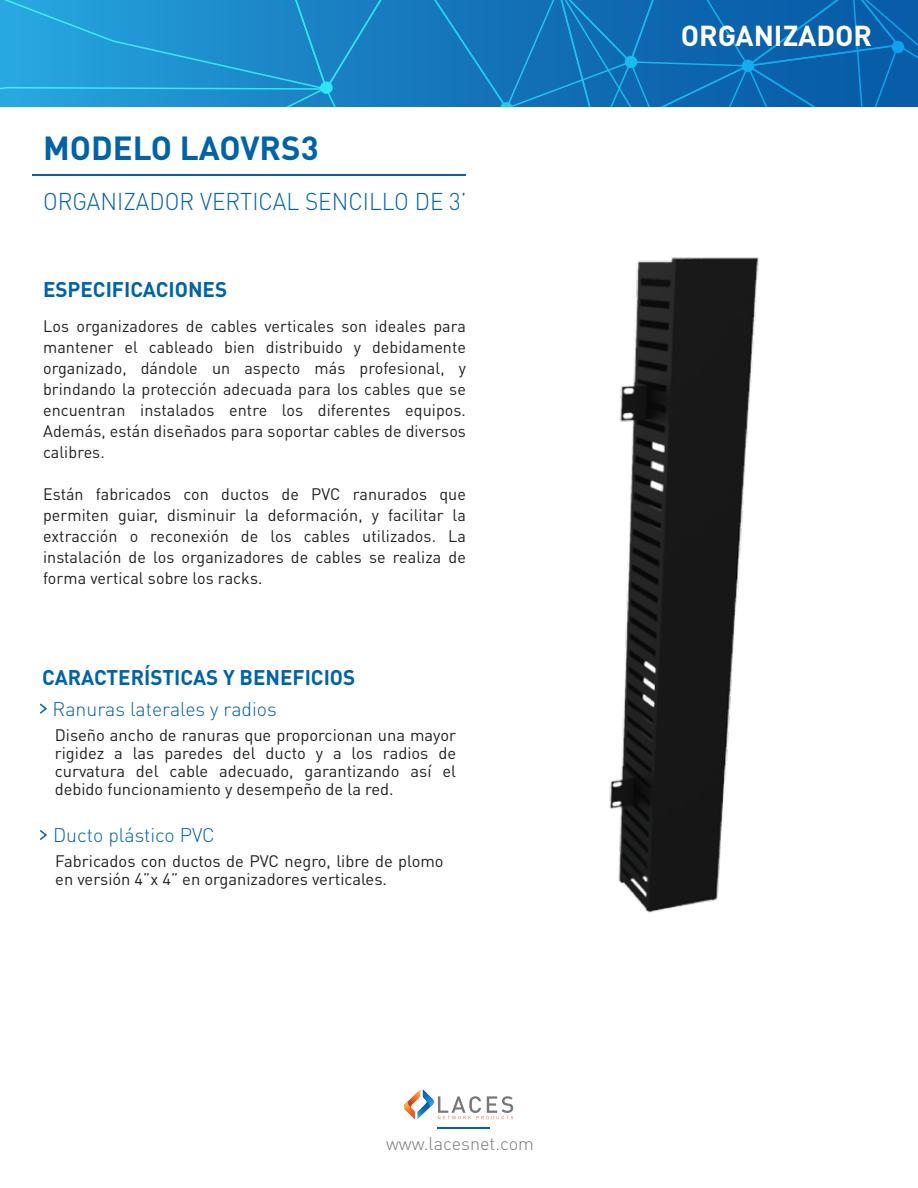
<style>
.page{position:relative;width:918px;height:1188px;background:#fff}
.page>*{position:absolute;margin:0;border:0;box-sizing:border-box;transform-origin:0 0}
.t1{font:700 33px "DIN Pro";color:#0063a7}
.t2{font:700 28.5px "DIN Pro";color:#fff}
.t3{font:300 24px "DIN Pro";color:#0063a7;scale:.94 1}
.t4{font:700 21px "DIN Pro";color:#0063a7}
.t5{font:300 19.5px "DIN Pro";color:#0063a7}
.t6{font:300 18px "DIN Pro";color:#78787a}
.t7{font:16.5px/21px "DIN Pro";color:#231f20;text-align:justify}
</style>
<div class="page">
<hr style="left:437px;top:1127px;width:52px;height:1px;background:#0063a7">
<svg style="left:404px;top:1094px;width:109px;height:25px"></svg>
<svg style="left:0;top:0;width:918px;height:106px;background:#167dc0"></svg>
<hr style="left:33px;top:174px;width:433px;height:1px;background:#0063a7">
<img style="left:415px;top:257px;width:344px;height:837px">
<svg style="left:39px;top:703px;width:8px;height:11px"></svg>
<svg style="left:40px;top:830px;width:7px;height:10px"></svg>
<h1 class="t1" style="left:43px;top:126px;width:277px">MODELO LAOVRS3</h1>
<h3 class="t3" style="left:43px;top:185px;width:452px">ORGANIZADOR VERTICAL SENCILLO DE 3’</h3>
<p class="t4" style="left:43px;top:275px;width:186px">ESPECIFICACIONES</p>
<p class="t7" style="left:43px;top:314px;width:424px">Los organizadores de cables verticales son ideales para mantener el cableado bien distribuido y debidamente organizado, dándole un aspecto más profesional, y brindando la protección adecuada para los cables que se encuentran instalados entre los diferentes equipos.<br>Además, están diseñados para soportar cables de diversos calibres.</p>
<p class="t7" style="left:43px;top:482px;width:424px">Están fabricados con ductos de PVC ranurados que permiten guiar, disminuir la deformación, y facilitar la extracción o reconexión de los cables utilizados. La instalación de los organizadores de cables se realiza de forma vertical sobre los racks.</p>
<p class="t4" style="left:42px;top:663px;width:315px">CARACTERÍSTICAS Y BENEFICIOS</p>
<p class="t5" style="left:53px;top:695px;width:226px">Ranuras laterales y radios</p>
<p class="t7" style="left:55px;top:725px;width:403px;line-height:18px">Diseño ancho de ranuras que proporcionan una mayor rigidez a las paredes del ducto y a los radios de curvatura del cable adecuado, garantizando así el debido funcionamiento y desempeño de la red.</p>
<p class="t5" style="left:53px;top:822px;width:163px">Ducto plástico PVC</p>
<p class="t7" style="left:55px;top:851px;width:390px;line-height:18px">Fabricados con ductos de PVC negro, libre de plomo en versión 4”x 4” en organizadores verticales.</p>
<p class="t6" style="left:386px;top:1131px;width:149px">www.lacesnet.com</p>
<h2 class="t2" style="left:681px;top:17px;width:193px">ORGANIZADOR</h2>
</div>
